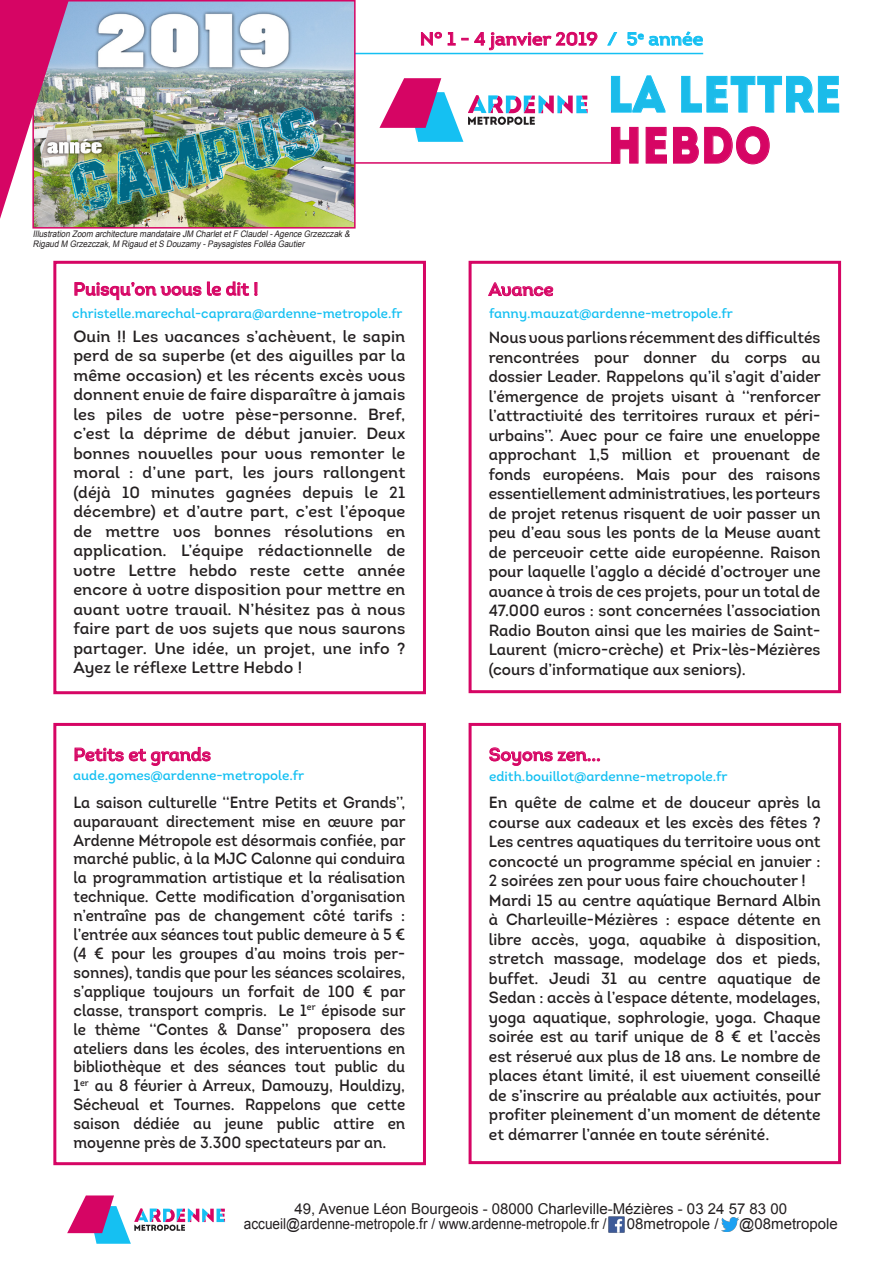
<style>
.page{position:relative;width:893px;height:1263px;background:#fff}
.page>*{position:absolute;margin:0;border:0;box-sizing:border-box;transform-origin:0 0}
.t1{font:51px "Intro";color:#1bbbe9;scale:.89 1}
.t2{font:51px "Intro";color:#d60564;scale:.89 1}
.t3{font:18px "Intro Regular Alt";color:#d60564}
.t4{font:18px "Intro";color:#d60564;scale:1.06 1}
.t5{font:16.2px/19.5px "Intro Regular Alt";color:#231f20;text-align:justify;scale:.96 1}
.t6{font:16.2px/18.9px "Intro Regular Alt";color:#231f20;text-align:justify;scale:.93 1}
.t7{font:16.2px/19.5px "Intro Regular Alt";color:#231f20;text-align:justify}
.t8{font:15px "Arial";color:#231f20}
.t9{font:15px "Arial";color:#231f20;scale:.91 1}
.t10{font:13.5px "Intro Regular Alt";color:#15c0f2}
.t11{font:italic 9px/9.3px "Arial";color:#231f20;scale:.9 1}
.s1{color:#15c0f2}
.s2{font-family:"Arial"}
</style>
<div class="page">
<hr style="left:249px;top:53px;width:454px;height:1px;background:#15c0f2">
<hr style="left:237px;top:162px;width:383px;height:2px;background:#d60564">
<svg style="left:421px;top:32px;width:35px;height:14px"></svg>
<svg style="left:462px;top:38px;width:6px;height:2px"></svg>
<svg style="left:474px;top:32px;width:124px;height:19px"></svg>
<svg style="left:607px;top:32px;width:10px;height:14px"></svg>
<svg style="left:627px;top:31px;width:76px;height:15px"></svg>
<svg style="left:379px;top:78px;width:209px;height:64px"></svg>
<svg style="left:611px;top:75px;width:55px;height:38px"></svg>
<svg style="left:681px;top:76px;width:158px;height:37px"></svg>
<svg style="left:611px;top:127px;width:28px;height:37px"></svg>
<svg style="left:645px;top:127px;width:22px;height:37px"></svg>
<svg style="left:673px;top:126px;width:97px;height:39px"></svg>
<div style="left:469px;top:723px;width:372px;height:441px;border:3px solid #d60564"></div>
<div style="left:53px;top:723px;width:373px;height:442px;border:3px solid #d60564"></div>
<div style="left:469px;top:261px;width:372px;height:432px;border:3px solid #d60564"></div>
<div style="left:53px;top:261px;width:373px;height:433px;border:3px solid #d60564"></div>
<img style="left:608px;top:1216px;width:17px;height:17px">
<svg style="left:67px;top:1195px;width:158px;height:49px"></svg>
<svg style="left:489px;top:747px;width:111px;height:19px"></svg>
<svg style="left:488px;top:282px;width:65px;height:14px"></svg>
<svg style="left:74px;top:281px;width:184px;height:19px"></svg>
<svg style="left:74px;top:747px;width:137px;height:19px"></svg>
<img style="left:721px;top:1217px;width:18px;height:15px">
<img style="left:35px;top:3px;width:318px;height:223px">
<div style="left:32px;top:0;width:324px;height:229px;border:2px solid #d60564"></div>
<img style="left:0;top:0;width:69px;height:219px">
<p class="t11" style="left:33px;top:230px;width:356px">Illustration Zoom architecture mandataire JM CharletetF Claudel-Agence Grzezczak &amp;<br>Rigaud M Grzezczak,M Rigaud etS Douzamy -Paysagistes Folléa Gautier</p>
<p class="t4" style="left:420px;top:28px;width:269px">N° 1 - 4 janvier 2019 <span class="s1">/ 5</span><sup>e</sup> <span class="s1">année</span></p>
<p class="t1" style="left:607px;top:64px;width:265px">LA LETTRE</p>
<p class="t2" style="left:607px;top:115px;width:186px">HEBDO</p>
<p class="t3" style="left:73px;top:278px;width:187px">Puisqu’on vous le dit !</p>
<p class="t7" style="left:73px;top:326px;width:334px">Ouin !! Les vacances s’achèvent, le sapin perd de sa superbe (et des aiguilles par la même occasion) et les récents excès vous donnent envie de faire disparaître à jamais les piles de votre pèse-personne. Bref, c’est la déprime de début janvier. Deux bonnes nouvelles pour vous remonter le moral : d’une part, les jours rallongent (déjà 10 minutes gagnées depuis le 21 décembre) et d’autre part, c’est l’époque de mettre vos bonnes résolutions en application. L’équipe rédactionnelle de votre Lettre hebdo reste cette année encore à votre disposition pour mettre en avant votre travail. N’hésitez pas à nous faire part de vos sujets que nous saurons partager. Une idée, un projet, une info ?<br>Ayez le réflexe Lettre Hebdo !</p>
<p class="t3" style="left:489px;top:278px;width:66px">Avance</p>
<p class="t5" style="left:489px;top:328px;width:347px">Nous vous parlions récemment des difficultés rencontrées pour donner du corps au dossier Leader. Rappelons qu’il s’agit d’aider l’émergence de projets visant à ‘‘renforcer l’attractivité des territoires ruraux et péri&shy;urbains’’. Avec pour ce faire une enveloppe approchant 1,5 million et provenant de fonds européens. Mais pour des raisons essentiellement administratives, les porteurs de projet retenus risquent de voir passer un peu d’eau sous les ponts de la Meuse avant de percevoir cette aide européenne. Raison pour laquelle l’agglo a décidé d’octroyer une avance à trois de ces projets, pour un total de 47.000 euros : sont concernées l’association Radio Bouton ainsi que les mairies de Saint-Laurent (micro-crèche) et Prix-lès-Mézières (cours d’informatique aux seniors).</p>
<p class="t10" style="left:72px;top:305px;width:332px">christelle.marechal-caprara@ardenne-metropole.fr</p>
<p class="t10" style="left:489px;top:305px;width:245px">fanny.mauzat@ardenne-metropole.fr</p>
<p class="t3" style="left:73px;top:743px;width:139px">Petits et grands</p>
<p class="t6" style="left:73px;top:793px;width:359px">La saison culturelle ‘‘Entre Petits et Grands’’, auparavant directement mise en œuvre par Ardenne Métropole est désormais confiée, par marché public, à la MJC Calonne qui conduira la programmation artistique et la réalisation technique. Cette modification d’organisation n’entraîne pas de changement côté tarifs : l’entrée aux séances tout public demeure à 5 €</p>
<p class="t6" style="left:73px;top:944px;width:359px">(4 € pour les groupes d’au moins trois per&shy;sonnes), tandis que pour les séances scolaires, s’applique toujours un forfait de 100 € par classe, transport compris. Le 1<sup>er</sup> épisode sur le thème ‘‘Contes <span class="s2">&amp;</span> Danse’’ proposera des ateliers dans les écoles, des interventions en bibliothèque et des séances tout public du 1<sup>er</sup> au 8 février à Arreux, Damouzy, Houldizy, Sécheval et Tournes. Rappelons que cette saison dédiée au jeune public attire en moyenne près de 3.300 spectateurs par an.</p>
<p class="t10" style="left:73px;top:767px;width:232px">aude.gomes@ardenne-metropole.fr</p>
<p class="t3" style="left:489px;top:743px;width:113px">Soyons zen...</p>
<p class="t5" style="left:489px;top:793px;width:347px">En quête de calme et de douceur après la course aux cadeaux et les excès des fêtes ?<br>Les centres aquatiques du territoire vous ont concocté un programme spécial en janvier :<br>2 soirées zen pour vous faire chouchouter !</p>
<p class="t5" style="left:489px;top:890px;width:347px">Mardi 15 au centre aquatique Bernard Albin à Charleville-Mézières : espace détente en libre accès, yoga, aquabike à disposition, stretch massage, modelage dos et pieds, buffet. Jeudi 31 au centre aquatique de Sedan : accès à l’espace détente, modelages, yoga aquatique, sophrologie, yoga. Chaque soirée est au tarif unique de 8 € et l’accès est réservé aux plus de 18 ans. Le nombre de places étant limité, il est vivement conseillé de s’inscrire au préalable aux activités, pour profiter pleinement d’un moment de détente et démarrer l’année en toute sérénité.</p>
<p class="t10" style="left:489px;top:767px;width:240px">edith.bouillot@ardenne-metropole.fr</p>
<p class="t8" style="left:295px;top:1199px;width:494px">49, Avenue Léon Bourgeois - 08000 Charleville-Mézières - 03 24 57 83 00</p>
<p class="t9" style="left:244px;top:1214px;width:400px">accueil@ardenne-metropole.fr / www.ardenne-metropole.fr /</p>
<p class="t8" style="left:627px;top:1214px;width:93px">08metropole /</p>
<p class="t8" style="left:739px;top:1214px;width:100px">@08metropole</p>
</div>
